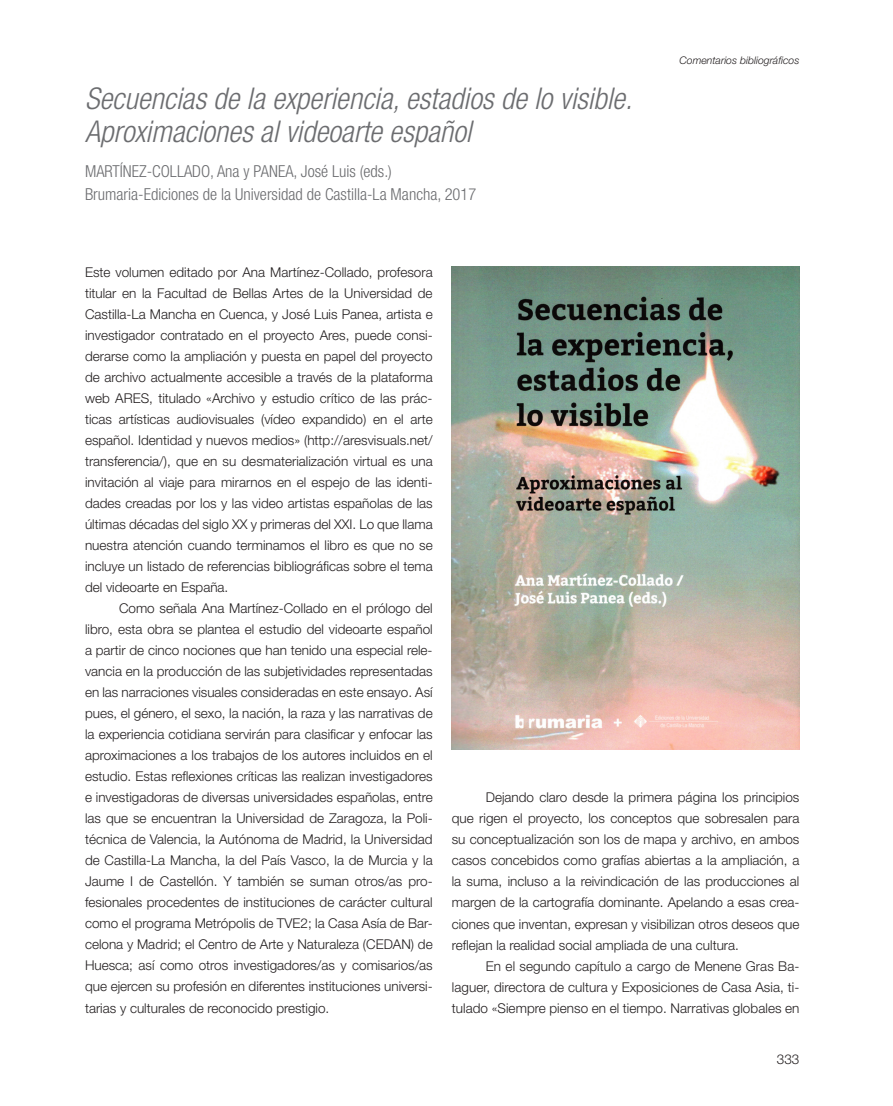
<style>
.page{position:relative;width:893px;height:1106px;background:#fff}
.page>*{position:absolute;margin:0;border:0;box-sizing:border-box;transform-origin:0 0}
.t1{font:italic 300 condensed 30px/33px "Helvetica Neue LT Std";color:#6c6d70}
.t2{font:300 condensed 16.5px/22.5px "Helvetica Neue LT Std";color:#6c6d70}
.t3{font:300 13.5px/21px "Helvetica Neue LT Std";color:#231f20;text-align:justify}
.t4{font:italic 300 10.5px "Helvetica Neue LT Std";color:#231f20}
</style>
<div class="page">
<img style="left:452px;top:267px;width:347px;height:482px">
<h1 class="t1" style="left:85px;top:83px;width:549px">Secuencias de la experiencia, estadios de lo visible.<br>Aproximaciones al videoarte español</h1>
<p class="t2" style="left:85px;top:160px;width:393px">Martínez-Collado, Ana y Panea, José Luis (eds.)<br>Brumaria-Ediciones de la Universidad de Castilla-La Mancha, 2017</p>
<p class="t4" style="left:679px;top:54px;width:121px">Comentarios bibliográficos</p>
<p class="t3" style="left:85px;top:261px;width:349px">Este volumen editado por Ana Martínez-Collado, profesora titular en la Facultad de Bellas Artes de la Universidad de Castilla-La Mancha en Cuenca, y José Luis Panea, artista e investigador contratado en el proyecto Ares, puede consi&shy;derarse como la ampliación y puesta en papel del proyecto de archivo actualmente accesible a través de la plataforma web ARES, titulado «Archivo y estudio crítico de las prác&shy;ticas artísticas audiovisuales (vídeo expandido) en el arte español. Identidad y nuevos medios» (http://aresvisuals.net/ transferencia/), que en su desmaterialización virtual es una invitación al viaje para mirarnos en el espejo de las identi&shy;dades creadas por los y las video artistas españolas de las últimas décadas del siglo XX y primeras del XXI. Lo que llama nuestra atención cuando terminamos el libro es que no se incluye un listado de referencias bibliográficas sobre el tema del videoarte en España.</p>
<p class="t3" style="left:85px;top:597px;width:349px;text-indent:34px">Como señala Ana Martínez-Collado en el prólogo del libro, esta obra se plantea el estudio del videoarte español a partir de cinco nociones que han tenido una especial rele&shy;vancia en la producción de las subjetividades representadas en las narraciones visuales consideradas en este ensayo. Así pues, el género, el sexo, la nación, la raza y las narrativas de la experiencia cotidiana servirán para clasificar y enfocar las aproximaciones a los trabajos de los autores incluidos en el estudio. Estas reflexiones críticas las realizan investigadores e investigadoras de diversas universidades españolas, entre las que se encuentran la Universidad de Zaragoza, la Poli&shy;técnica de Valencia, la Autónoma de Madrid, la Universidad de Castilla-La Mancha, la del País Vasco, la de Murcia y la Jaume I de Castellón. Y también se suman otros/as pro&shy;fesionales procedentes de instituciones de carácter cultural como el programa Metrópolis de TVE2; la Casa Asía de Bar&shy;celona y Madrid; el Centro de Arte y Naturaleza (CEDAN) de Huesca; así como otros investigadores/as y comisarios/as que ejercen su profesión en diferentes instituciones universi&shy;tarias y culturales de reconocido prestigio.</p>
<p class="t3" style="left:452px;top:786px;width:349px;text-indent:34px">Dejando claro desde la primera página los principios que rigen el proyecto, los conceptos que sobresalen para su conceptualización son los de mapa y archivo, en ambos casos concebidos como grafías abiertas a la ampliación, a la suma, incluso a la reivindicación de las producciones al margen de la cartografía dominante. Apelando a esas crea&shy;ciones que inventan, expresan y visibilizan otros deseos que reflejan la realidad social ampliada de una cultura.</p>
<p class="t3" style="left:452px;top:955px;width:349px;text-indent:34px">En el segundo capítulo a cargo de Menene Gras Ba&shy;laguer, directora de cultura y Exposiciones de Casa Asia, ti&shy;tulado «Siempre pienso en el tiempo. Narrativas globales en</p>
<p class="t3" style="left:777px;top:1048px;width:24px">333</p>
</div>
